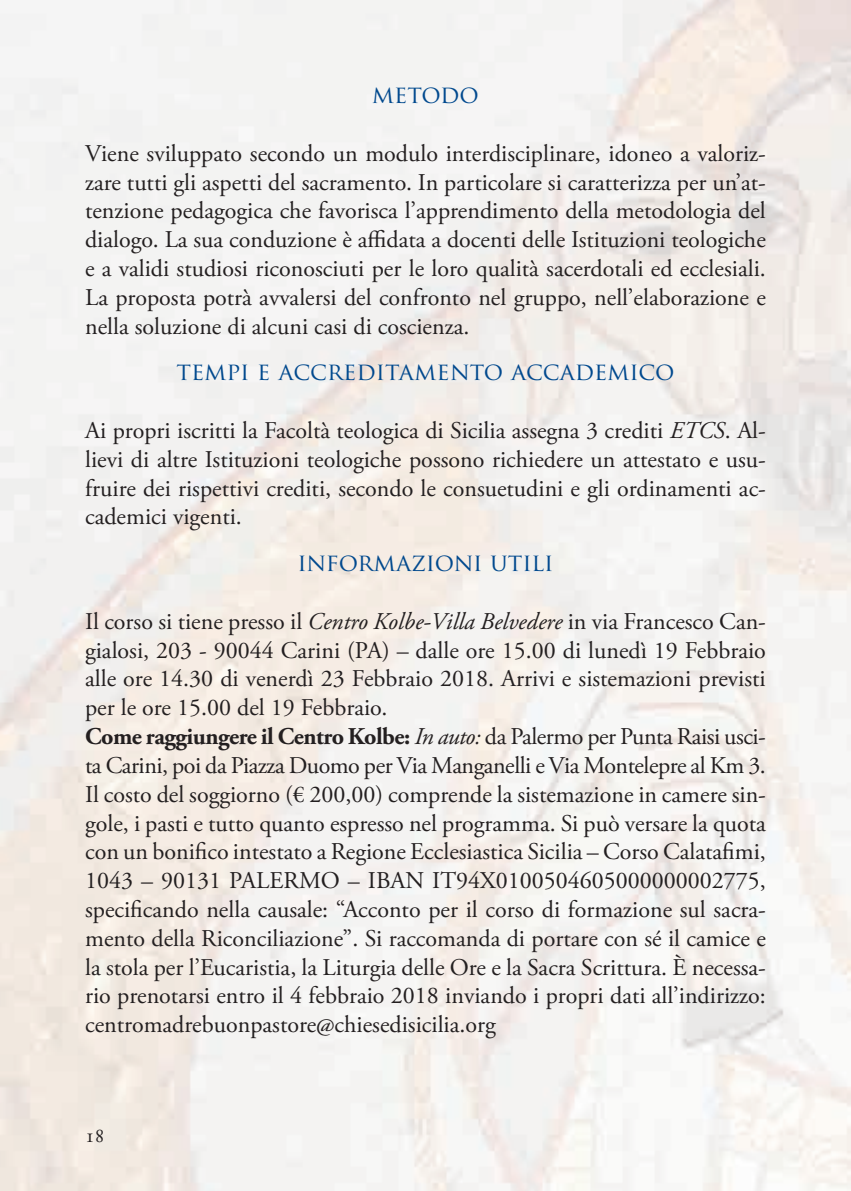
<style>
.page{position:relative;width:851px;height:1191px;background:#fff}
.page>*{position:absolute;margin:0;border:0;box-sizing:border-box;transform-origin:0 0}
.t1{font:24px/28.8px "Adobe Garamond Pro";color:#231f20;text-align:justify}
.t2{font:24px "Trajan Pro";color:#01498e}
.t3{font:20px "Adobe Garamond Pro";color:#231f20}
.s1{font-style:italic}
.s2{font-weight:700}
</style>
<div class="page">
<p class="t2" style="left:372px;top:79px;width:109px">METODO</p>
<p class="t1" style="left:85px;top:139px;width:682px">Viene sviluppato secondo un modulo interdisciplinare, idoneo a valoriz&shy;zare tutti gli aspetti del sacramento. In particolare si caratterizza per un’at&shy;tenzione pedagogica che favorisca l’apprendimento della metodologia del dialogo. La sua conduzione è affidata a docenti delle Istituzioni teologiche e a validi studiosi riconosciuti per le loro qualità sacerdotali ed ecclesiali.<br>La proposta potrà avvalersi del confronto nel gruppo, nell’elaborazione e nella soluzione di alcuni casi di coscienza.</p>
<p class="t2" style="left:176px;top:356px;width:499px">TEMPI E ACCREDITAMENTO ACCADEMICO</p>
<p class="t1" style="left:85px;top:417px;width:682px">Ai propri iscritti la Facoltà teologica di Sicilia assegna 3 crediti <span class="s1">ETCS</span>. Al&shy;lievi di altre Istituzioni teologiche possono richiedere un attestato e usu&shy;fruire dei rispettivi crediti, secondo le consuetudini e gli ordinamenti ac&shy;cademici vigenti.</p>
<p class="t2" style="left:297px;top:547px;width:257px">INFORMAZIONI UTILI</p>
<p class="t1" style="left:85px;top:607px;width:682px;text-align:left">Il corso si tiene presso il <span class="s1">Centro Kolbe-Villa Belvedere</span> in via Francesco Can&shy;gialosi, 203 - 90044 Carini (PA) – dalle ore 15.00 di lunedì 19 Febbraio alle ore 14.30 di venerdì 23 Febbraio 2018. Arrivi e sistemazioni previsti per le ore 15.00 del 19 Febbraio.<br><span class="s2">Come raggiungere il Centro Kolbe:</span> <span class="s1">In auto:</span> da Palermo per Punta Raisi usci&shy;ta Carini, poi da Piazza Duomo per Via Manganelli e Via Montelepre al Km 3.<br>Il costo del soggiorno (€ 200,00) comprende la sistemazione in camere sin&shy;gole, i pasti e tutto quanto espresso nel programma. Si può versare la quota con un bonifico intestato a Regione Ecclesiastica Sicilia – Corso Calatafimi, 1043 – 90131 PALERMO – IBAN IT94X0100504605000000002775, specificando nella causale: “Acconto per il corso di formazione sul sacra&shy;mento della Riconciliazione”. Si raccomanda di portare con sé il camice e la stola per l’Eucaristia, la Liturgia delle Ore e la Sacra Scrittura. È necessa&shy;rio prenotarsi entro il 4 febbraio 2018 inviando i propri dati all’indirizzo: centromadrebuonpastore@chiesedisicilia.org</p>
<p class="t3" style="left:85px;top:1123px;width:21px">18</p>
</div>
